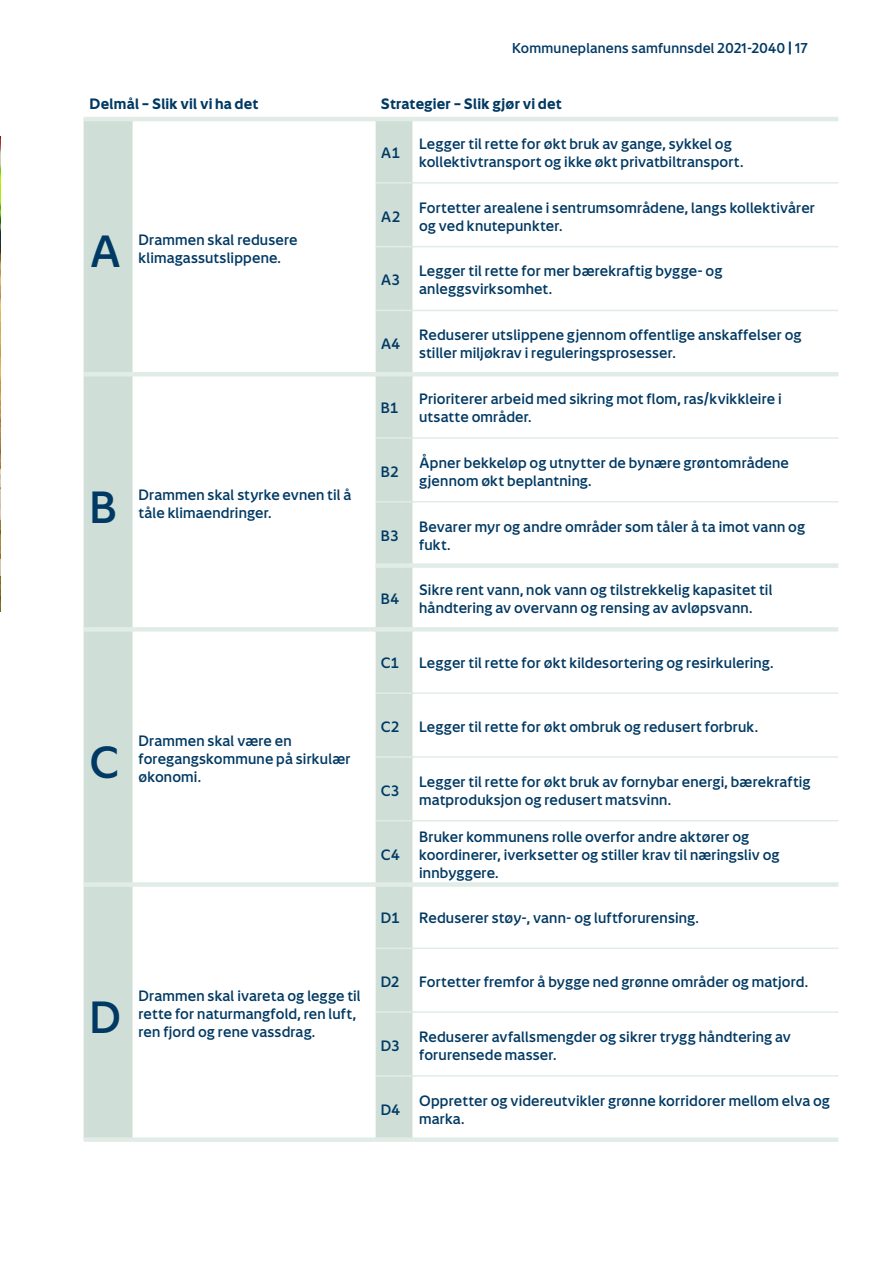
<style>
.page{position:relative;width:893px;height:1263px;background:#fff}
.page>*{position:absolute;margin:0;border:0;box-sizing:border-box;transform-origin:0 0}
.t1{font:500 45px "Drammen";color:#003963}
.t2{font:500 15px/18px "Drammen";letter-spacing:.005em;color:#003963}
.t3{font:700 15px "Drammen";letter-spacing:.01em;color:#003963}
.t4{font:500 14.25px "Drammen";letter-spacing:.01em;color:#003963}
.s1{font-weight:700}
</style>
<div class="page">
<img style="left:0;top:136px;width:1px;height:155px">
<svg style="left:0;top:291px;width:1px;height:321px"></svg>
<svg style="left:84px;top:121px;width:328px;height:1016px"></svg>
<hr style="left:374px;top:121px;width:2px;height:62px;background:#fff">
<hr style="left:374px;top:183px;width:2px;height:64px;background:#fff">
<hr style="left:374px;top:247px;width:2px;height:63px;background:#fff">
<hr style="left:374px;top:310px;width:2px;height:62px;background:#fff">
<hr style="left:374px;top:376px;width:2px;height:62px;background:#fff">
<hr style="left:374px;top:438px;width:2px;height:64px;background:#fff">
<hr style="left:374px;top:502px;width:2px;height:64px;background:#fff">
<hr style="left:374px;top:566px;width:2px;height:61px;background:#fff">
<hr style="left:374px;top:632px;width:2px;height:61px;background:#fff">
<hr style="left:374px;top:693px;width:2px;height:64px;background:#fff">
<hr style="left:374px;top:757px;width:2px;height:64px;background:#fff">
<hr style="left:374px;top:821px;width:2px;height:61px;background:#fff">
<hr style="left:374px;top:887px;width:2px;height:61px;background:#fff">
<hr style="left:374px;top:948px;width:2px;height:64px;background:#fff">
<hr style="left:374px;top:1012px;width:2px;height:64px;background:#fff">
<hr style="left:374px;top:1076px;width:2px;height:61px;background:#fff">
<hr style="left:84px;top:117px;width:49px;height:4px;background:#e2ece7">
<hr style="left:133px;top:117px;width:242px;height:4px;background:#e2ece7">
<hr style="left:375px;top:117px;width:38px;height:4px;background:#e2ece7">
<hr style="left:413px;top:117px;width:425px;height:4px;background:#e2ece7">
<hr style="left:376px;top:182px;width:37px;height:2px;background:#e2ece7">
<hr style="left:413px;top:182px;width:425px;height:2px;background:#e2ece7">
<hr style="left:376px;top:246px;width:37px;height:1px;background:#e2ece7">
<hr style="left:413px;top:246px;width:425px;height:1px;background:#e2ece7">
<hr style="left:376px;top:310px;width:37px;height:1px;background:#e2ece7">
<hr style="left:413px;top:310px;width:425px;height:1px;background:#e2ece7">
<hr style="left:84px;top:372px;width:49px;height:4px;background:#e2ece7">
<hr style="left:133px;top:372px;width:242px;height:4px;background:#e2ece7">
<hr style="left:375px;top:372px;width:38px;height:4px;background:#e2ece7">
<hr style="left:413px;top:372px;width:425px;height:4px;background:#e2ece7">
<hr style="left:376px;top:437px;width:37px;height:2px;background:#e2ece7">
<hr style="left:413px;top:437px;width:425px;height:2px;background:#e2ece7">
<hr style="left:376px;top:501px;width:37px;height:1px;background:#e2ece7">
<hr style="left:413px;top:501px;width:425px;height:1px;background:#e2ece7">
<div style="left:376px;top:563px;width:37px;height:5px;background:#e2ece7"></div>
<div style="left:413px;top:563px;width:425px;height:5px;background:#e2ece7"></div>
<div style="left:84px;top:627px;width:49px;height:5px;background:#e2ece7"></div>
<div style="left:133px;top:627px;width:242px;height:5px;background:#e2ece7"></div>
<div style="left:375px;top:627px;width:38px;height:5px;background:#e2ece7"></div>
<div style="left:413px;top:627px;width:425px;height:5px;background:#e2ece7"></div>
<hr style="left:376px;top:692px;width:37px;height:2px;background:#e2ece7">
<hr style="left:413px;top:692px;width:425px;height:2px;background:#e2ece7">
<hr style="left:376px;top:756px;width:37px;height:2px;background:#e2ece7">
<hr style="left:413px;top:756px;width:425px;height:2px;background:#e2ece7">
<hr style="left:376px;top:820px;width:37px;height:1px;background:#e2ece7">
<hr style="left:413px;top:820px;width:425px;height:1px;background:#e2ece7">
<div style="left:84px;top:882px;width:49px;height:5px;background:#e2ece7"></div>
<div style="left:133px;top:882px;width:242px;height:5px;background:#e2ece7"></div>
<div style="left:84px;top:1137px;width:49px;height:5px;background:#e2ece7"></div>
<div style="left:133px;top:1137px;width:242px;height:5px;background:#e2ece7"></div>
<div style="left:375px;top:882px;width:38px;height:5px;background:#e2ece7"></div>
<div style="left:413px;top:882px;width:425px;height:5px;background:#e2ece7"></div>
<div style="left:375px;top:1137px;width:38px;height:5px;background:#e2ece7"></div>
<div style="left:413px;top:1137px;width:425px;height:5px;background:#e2ece7"></div>
<hr style="left:376px;top:947px;width:37px;height:2px;background:#e2ece7">
<hr style="left:413px;top:947px;width:425px;height:2px;background:#e2ece7">
<hr style="left:376px;top:1011px;width:37px;height:2px;background:#e2ece7">
<hr style="left:413px;top:1011px;width:425px;height:2px;background:#e2ece7">
<hr style="left:376px;top:1075px;width:37px;height:1px;background:#e2ece7">
<hr style="left:413px;top:1075px;width:425px;height:1px;background:#e2ece7">
<p class="t4" style="left:512px;top:40px;width:297px">Kommuneplanens samfunnsdel 2021-2040 <span class="s1">|</span> 17</p>
<p class="t3" style="left:90px;top:95px;width:170px">Delmål – Slik vil vi ha det</p>
<p class="t3" style="left:381px;top:95px;width:182px">Strategier – Slik gjør vi det</p>
<h1 class="t1" style="left:90px;top:225px;width:34px">A</h1>
<p class="t2" style="left:139px;top:230px;width:161px">Drammen skal redusere klimagassutslippene.</p>
<h1 class="t1" style="left:90px;top:480px;width:29px">B</h1>
<p class="t2" style="left:139px;top:485px;width:214px">Drammen skal styrke evnen til å tåle klimaendringer.</p>
<h1 class="t1" style="left:90px;top:735px;width:31px">C</h1>
<p class="t2" style="left:139px;top:731px;width:214px">Drammen skal være en foregangskommune på sirkulær økonomi.</p>
<h1 class="t1" style="left:90px;top:990px;width:33px">D</h1>
<p class="t2" style="left:139px;top:986px;width:224px">Drammen skal ivareta og legge til rette for naturmangfold, ren luft, ren fjord og rene vassdrag.</p>
<p class="t2" style="left:381px;top:143px;width:21px">A1</p>
<p class="t2" style="left:419px;top:134px;width:326px">Legger til rette for økt bruk av gange, sykkel og kollektivtransport og ikke økt privatbiltransport.</p>
<p class="t2" style="left:381px;top:207px;width:21px">A2</p>
<p class="t2" style="left:419px;top:198px;width:397px">Fortetter arealene i sentrumsområdene, langs kollektivårer og ved knutepunkter.</p>
<p class="t2" style="left:381px;top:271px;width:21px">A3</p>
<p class="t2" style="left:419px;top:262px;width:305px">Legger til rette for mer bærekraftig bygge- og anleggsvirksomhet.</p>
<p class="t2" style="left:381px;top:335px;width:21px">A4</p>
<p class="t2" style="left:419px;top:326px;width:384px">Reduserer utslippene gjennom offentlige anskaffelser og stiller miljøkrav i reguleringsprosesser.</p>
<p class="t2" style="left:381px;top:398px;width:19px">B1</p>
<p class="t2" style="left:419px;top:389px;width:364px">Prioriterer arbeid med sikring mot flom, ras/kvikkleire i utsatte områder.</p>
<p class="t2" style="left:381px;top:462px;width:19px">B2</p>
<p class="t2" style="left:419px;top:453px;width:371px">Åpner bekkeløp og utnytter de bynære grøntområdene gjennom økt beplantning.</p>
<p class="t2" style="left:381px;top:526px;width:19px">B3</p>
<p class="t2" style="left:419px;top:517px;width:388px">Bevarer myr og andre områder som tåler å ta imot vann og fukt.</p>
<p class="t2" style="left:381px;top:590px;width:20px">B4</p>
<p class="t2" style="left:419px;top:581px;width:355px">Sikre rent vann, nok vann og tilstrekkelig kapasitet til håndtering av overvann og rensing av avløpsvann.</p>
<p class="t2" style="left:381px;top:653px;width:20px">C1</p>
<p class="t2" style="left:419px;top:653px;width:356px">Legger til rette for økt kildesortering og resirkulering.</p>
<p class="t2" style="left:381px;top:717px;width:20px">C2</p>
<p class="t2" style="left:419px;top:717px;width:340px">Legger til rette for økt ombruk og redusert forbruk.</p>
<p class="t2" style="left:381px;top:781px;width:20px">C3</p>
<p class="t2" style="left:419px;top:772px;width:393px">Legger til rette for økt bruk av fornybar energi, bærekraftig matproduksjon og redusert matsvinn.</p>
<p class="t2" style="left:381px;top:845px;width:20px">C4</p>
<p class="t2" style="left:419px;top:827px;width:362px">Bruker kommunens rolle overfor andre aktører og koordinerer, iverksetter og stiller krav til næringsliv og innbyggere.</p>
<p class="t2" style="left:381px;top:909px;width:20px">D1</p>
<p class="t2" style="left:419px;top:909px;width:281px">Reduserer støy-, vann- og luftforurensing.</p>
<p class="t2" style="left:381px;top:972px;width:20px">D2</p>
<p class="t2" style="left:419px;top:972px;width:391px">Fortetter fremfor å bygge ned grønne områder og matjord.</p>
<p class="t2" style="left:381px;top:1036px;width:20px">D3</p>
<p class="t2" style="left:419px;top:1027px;width:373px">Reduserer avfallsmengder og sikrer trygg håndtering av forurensede masser.</p>
<p class="t2" style="left:381px;top:1100px;width:21px">D4</p>
<p class="t2" style="left:419px;top:1091px;width:412px">Oppretter og videreutvikler grønne korridorer mellom elva og marka.</p>
</div>
